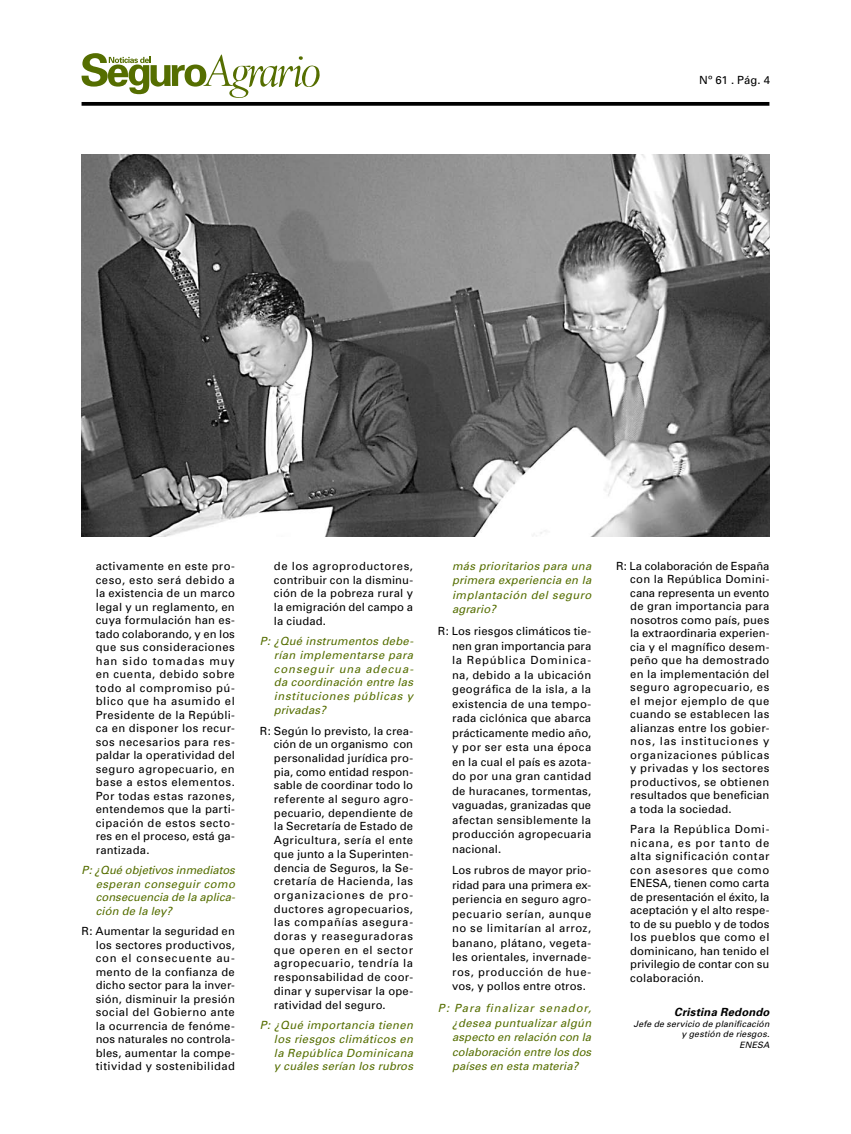
<style>
.page{position:relative;width:851px;height:1134px;background:#fff}
.page>*{position:absolute;margin:0;border:0;box-sizing:border-box;transform-origin:0 0}
.t1{font:11.25px/13.5px "Univers";letter-spacing:.015em;color:#000;text-align:justify}
.t2{font:italic 11.25px/13.8px "Univers";letter-spacing:.02em;color:#556e00;text-align:justify}
.t3{font:italic 700 11.25px "Univers";letter-spacing:.015em;color:#000}
.t4{font:italic 8.75px/10.5px "Univers";letter-spacing:.02em;color:#000;text-align:right}
</style>
<div class="page">
<svg style="left:81px;top:102px;width:688px;height:4px;background:#111"></svg>
<svg style="left:81px;top:53px;width:239px;height:45px"></svg>
<img style="left:81px;top:154px;width:688px;height:383px">
<p class="t1" style="left:699px;top:73px;width:72px">Nº 61 . Pág. 4</p>
<p class="t1" style="left:96px;top:559px;width:141px">activamente en este pro&shy;ceso, esto será debido a la existencia de un marco legal y un reglamento, en cuya formulación han es&shy;tado colaborando, y en los que sus consideraciones han sido tomadas muy en cuenta, debido sobre todo al compromiso pú&shy;blico que ha asumido el Presidente de la Repúbli&shy;ca en disponer los recur&shy;sos necesarios para res&shy;paldar la operatividad del seguro agropecuario, en base a estos elementos.<br>Por todas estas razones, entendemos que la parti&shy;cipación de estos secto&shy;res en el proceso, está ga&shy;rantizada.</p>
<p class="t2" style="left:96px;top:863px;width:141px;text-indent:-14px">P: ¿Qué objetivos inmediatos esperan conseguir como consecuencia de la aplica&shy;ción de la ley?</p>
<p class="t1" style="left:96px;top:925px;width:141px;text-indent:-14px">R: Aumentar la seguridad en los sectores productivos, con el consecuente au&shy;mento de la confianza de dicho sector para la inver&shy;sión, disminuir la presión social del Gobierno ante la ocurrencia de fenóme&shy;nos naturales no controla&shy;bles, aumentar la compe&shy;titividad y sostenibilidad</p>
<p class="t1" style="left:274px;top:559px;width:141px">de los agroproductores, contribuir con la disminu&shy;ción de la pobreza rural y la emigración del campo a la ciudad.</p>
<p class="t2" style="left:274px;top:635px;width:141px;text-indent:-14px">P: ¿Qué instrumentos debe&shy;rían implementarse para conseguir una adecua&shy;da coordinación entre las instituciones públicas y privadas?</p>
<p class="t1" style="left:274px;top:724px;width:141px;text-indent:-14px">R: Según lo previsto, la crea&shy;ción de un organismo con personalidad jurídica pro&shy;pia, como entidad respon&shy;sable de coordinar todo lo referente al seguro agro&shy;pecuario, dependiente de la Secretaría de Estado de Agricultura, sería el ente que junto a la Superinten&shy;dencia de Seguros, la Se&shy;cretaría de Hacienda, las organizaciones de pro&shy;ductores agropecuarios, las compañías asegura&shy;doras y reaseguradoras que operen en el sector agropecuario, tendría la responsabilidad de coor&shy;dinar y supervisar la ope&shy;ratividad del seguro.</p>
<p class="t2" style="left:274px;top:1018px;width:141px;text-indent:-14px">P: ¿Qué importancia tienen los riesgos climáticos en la República Dominicana y cuáles serían los rubros</p>
<p class="t2" style="left:452px;top:559px;width:141px;line-height:14.5px">más prioritarios para una primera experiencia en la implantación del seguro agrario?</p>
<p class="t1" style="left:452px;top:624px;width:141px;line-height:14.5px;text-indent:-14px">R: Los riesgos climáticos tie&shy;nen gran importancia para la República Dominica&shy;na, debido a la ubicación geográfica de la isla, a la existencia de una tempo&shy;rada ciclónica que abarca prácticamente medio año, y por ser esta una época en la cual el país es azota&shy;do por una gran cantidad de huracanes, tormentas, vaguadas, granizadas que afectan sensiblemente la producción agropecuaria nacional.</p>
<p class="t1" style="left:452px;top:863px;width:141px;line-height:14.5px">Los rubros de mayor prio&shy;ridad para una primera ex&shy;periencia en seguro agro&shy;pecuario serían, aunque no se limitarían al arroz, banano, plátano, vegeta&shy;les orientales, invernade&shy;ros, producción de hue&shy;vos, y pollos entre otros.</p>
<p class="t2" style="left:452px;top:1001px;width:141px;line-height:14.5px;text-indent:-14px">P: Para finalizar senador, ¿desea puntualizar algún aspecto en relación con la colaboración entre los dos países en esta materia?</p>
<p class="t1" style="left:630px;top:559px;width:141px;text-indent:-14px">R: La colaboración de España con la República Domini&shy;cana representa un evento de gran importancia para nosotros como país, pues la extraordinaria experien&shy;cia y el magnífico desem&shy;peño que ha demostrado en la implementación del seguro agropecuario, es el mejor ejemplo de que cuando se establecen las alianzas entre los gobier&shy;nos, las instituciones y organizaciones públicas y privadas y los sectores productivos, se obtienen resultados que benefician a toda la sociedad.</p>
<p class="t1" style="left:630px;top:823px;width:141px">Para la República Domi&shy;nicana, es por tanto de alta significación contar con asesores que como ENESA, tienen como carta de presentación el éxito, la aceptación y el alto respe&shy;to de su pueblo y de todos los pueblos que como el dominicano, han tenido el privilegio de contar con su colaboración.</p>
<p class="t3" style="left:674px;top:1005px;width:97px">Cristina Redondo</p>
<p class="t4" style="left:633px;top:1018px;width:137px">Jefe de servicio de planificación y gestión de riesgos.<br>ENESA</p>
</div>
